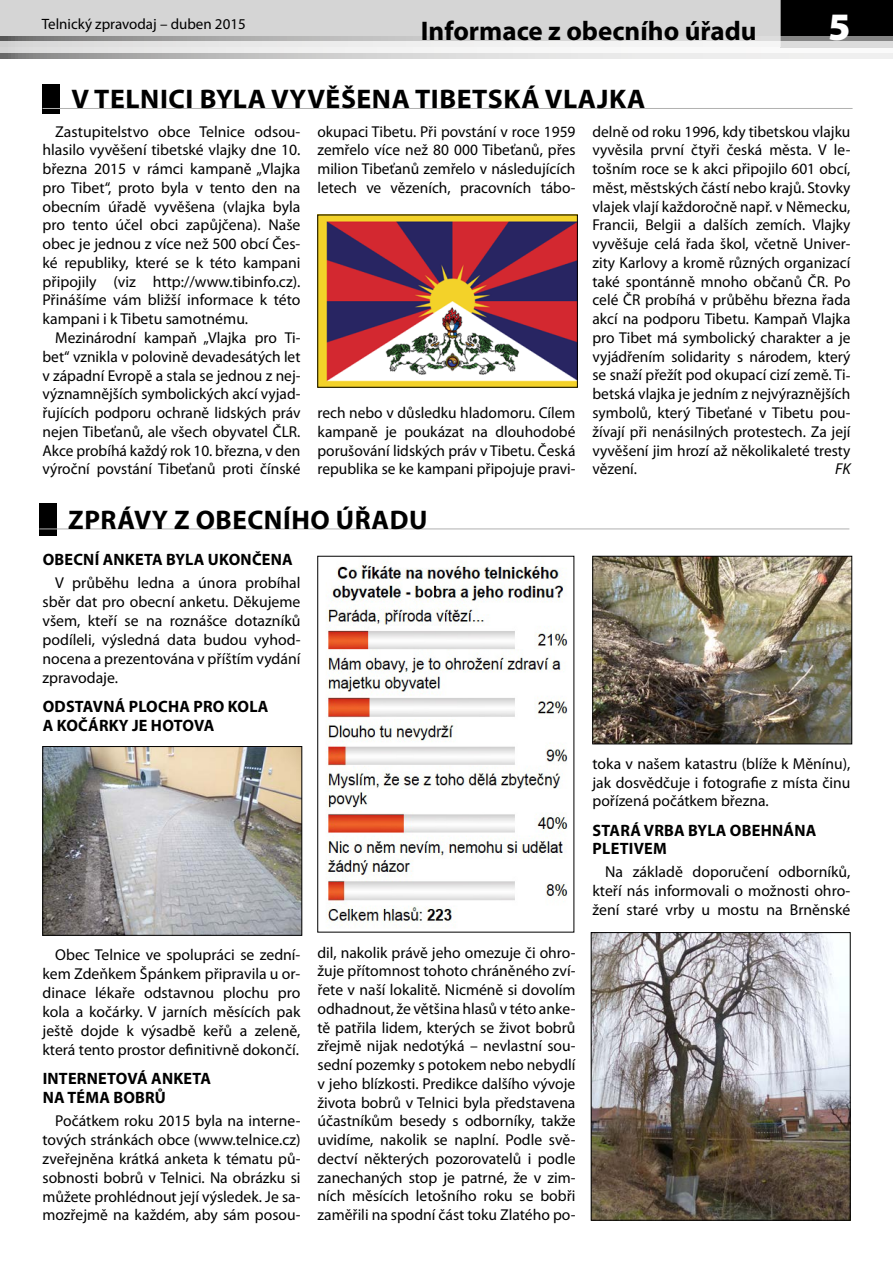
<style>
.page{position:relative;width:893px;height:1263px;background:#fff}
.page>*{position:absolute;margin:0;border:0;box-sizing:border-box;transform-origin:0 0}
.t1{font:900 39px "Myriad Pro";color:#fff}
.t2{font:700 27px "Myriad Pro";letter-spacing:.02em;color:#000}
.t3{font:700 27px "Myriad Pro";color:#000}
.t4{font:700 16.5px/18.9px "Myriad Pro";letter-spacing:.015em;color:#000}
.t5{font:15.75px/18.8px "Myriad Pro";color:#000;text-align:justify}
.t6{font:italic 15.75px "Myriad Pro";color:#000}
.t7{font:15px "Myriad Pro";color:#000}
</style>
<div class="page">
<div style="left:781px;top:0;width:112px;height:47px;background:#000"></div>
<div style="left:0;top:0;width:781px;height:47px;background:#d5d5d5"></div>
<svg style="left:0;top:37px;width:893px;height:21px"></svg>
<svg style="left:0;top:42px;width:893px;height:11px;fill:#f0f0f0"></svg>
<div style="left:43px;top:85px;width:17px;height:29px;background:#000"></div>
<hr style="left:43px;top:108px;width:810px;height:1px;background:#b1b1b0">
<div style="left:39px;top:504px;width:17px;height:32px;background:#000"></div>
<hr style="left:39px;top:529px;width:810px;height:1px;background:#b1b1b0">
<img style="left:319px;top:217px;width:257px;height:168px">
<div style="left:317px;top:215px;width:261px;height:172px;border:1px solid #000"></div>
<img style="left:326px;top:562px;width:242px;height:365px">
<div style="left:317px;top:556px;width:257px;height:376px;border:1px solid #000"></div>
<img style="left:594px;top:558px;width:256px;height:184px">
<div style="left:592px;top:556px;width:260px;height:188px;border:1px solid #000"></div>
<img style="left:593px;top:934px;width:255px;height:284px">
<div style="left:591px;top:932px;width:259px;height:288px;border:1px solid #000"></div>
<img style="left:45px;top:748px;width:255px;height:185px">
<div style="left:43px;top:746px;width:259px;height:189px;border:1px solid #000"></div>
<p class="t7" style="left:42px;top:14px;width:205px">Telnický zpravodaj – duben 2015</p>
<h2 class="t3" style="left:421px;top:14px;width:337px">Informace z obecního úřadu</h2>
<h1 class="t1" style="left:828px;top:0;width:24px">5</h1>
<h2 class="t2" style="left:71px;top:81px;width:575px">V TELNICI BYLA VYVĚŠENA TIBETSKÁ VLAJKA</h2>
<p class="t5" style="left:43px;top:122px;width:259px;text-indent:13px">Zastupitelstvo obce Telnice odsou&shy;hlasilo vyvěšení tibetské vlajky dne 10. března 2015 v rámci kampaně „Vlajka pro Tibet“, proto byla v tento den na obecním úřadě vyvěšena (vlajka byla pro tento účel obci zapůjčena). Naše obec je jednou z více než 500 obcí Čes&shy;ké republiky, které se k této kampani připojily (viz http://www.tibinfo.cz).<br>Přinášíme vám bližší informace k této kampani i k Tibetu samotnému.</p>
<p class="t5" style="left:43px;top:328px;width:259px;text-indent:13px">Mezinárodní kampaň „Vlajka pro Ti&shy;bet“ vznikla v polovině devadesátých let v západní Evropě a stala se jednou z nej&shy;významnějších symbolických akcí vyjad&shy;řujících podporu ochraně lidských práv nejen Tibeťanů, ale všech obyvatel ČLR.<br>Akce probíhá každý rok 10. března, v den výroční povstání Tibeťanů proti čínské</p>
<p class="t5" style="left:317px;top:122px;width:259px">okupaci Tibetu. Při povstání v roce 1959 zemřelo více než 80 000 Tibeťanů, přes milion Tibeťanů zemřelo v následujících letech ve vězeních, pracovních tábo-</p>
<p class="t5" style="left:592px;top:122px;width:259px">delně od roku 1996, kdy tibetskou vlajku vyvěsila první čtyři česká města. V le&shy;tošním roce se k akci připojilo 601 obcí, měst, městských částí nebo krajů. Stovky vlajek vlají každoročně např. v Německu, Francii, Belgii a dalších zemích. Vlajky vyvěšuje celá řada škol, včetně Univer&shy;zity Karlovy a kromě různých organizací také spontánně mnoho občanů ČR. Po celé ČR probíhá v průběhu března řada akcí na podporu Tibetu. Kampaň Vlajka pro Tibet má symbolický charakter a je vyjádřením solidarity s národem, který se snaží přežít pod okupací cizí země. Ti&shy;betská vlajka je jedním z nejvýraznějších symbolů, který Tibeťané v Tibetu pou&shy;žívají při nenásilných protestech. Za její vyvěšení jim hrozí až několikaleté tresty vězení.</p>
<p class="t5" style="left:317px;top:403px;width:259px">rech nebo v důsledku hladomoru. Cílem kampaně je poukázat na dlouhodobé porušování lidských práv v Tibetu. Česká republika se ke kampani připojuje pravi-</p>
<p class="t6" style="left:835px;top:459px;width:17px">FK</p>
<h2 class="t2" style="left:68px;top:502px;width:361px">ZPRÁVY Z OBECNÍHO ÚŘADU</h2>
<p class="t4" style="left:43px;top:550px;width:252px">OBECNÍ ANKETA BYLA UKONČENA</p>
<p class="t5" style="left:43px;top:573px;width:259px;text-indent:13px">V průběhu ledna a února probíhal sběr dat pro obecní anketu. Děkujeme všem, kteří se na roznášce dotazníků podíleli, výsledná data budou vyhod&shy;nocena a prezentována v příštím vydání zpravodaje.</p>
<p class="t4" style="left:43px;top:696px;width:227px">ODSTAVNÁ PLOCHA PRO KOLA<br>A KOČÁRKY JE HOTOVA</p>
<p class="t5" style="left:43px;top:945px;width:259px;text-indent:13px">Obec Telnice ve spolupráci se zední&shy;kem Zdeňkem Špánkem připravila u or&shy;dinace lékaře odstavnou plochu pro kola a kočárky. V jarních měsících pak ještě dojde k výsadbě keřů a zeleně, která tento prostor definitivně dokončí.</p>
<p class="t4" style="left:43px;top:1068px;width:170px">INTERNETOVÁ ANKETA<br>NA TÉMA BOBRŮ</p>
<p class="t5" style="left:43px;top:1111px;width:259px;text-indent:13px">Počátkem roku 2015 byla na interne&shy;tových stránkách obce (www.telnice.cz) zveřejněna krátká anketa k tématu pů&shy;sobnosti bobrů v Telnici. Na obrázku si můžete prohlédnout její výsledek. Je sa&shy;mozřejmě na každém, aby sám posou-</p>
<p class="t5" style="left:317px;top:943px;width:259px">dil, nakolik právě jeho omezuje či ohro&shy;žuje přítomnost tohoto chráněného zví&shy;řete v naší lokalitě. Nicméně si dovolím odhadnout, že většina hlasů v této anke&shy;tě patřila lidem, kterých se život bobrů zřejmě nijak nedotýká – nevlastní sou&shy;sední pozemky s potokem nebo nebydlí v jeho blízkosti. Predikce dalšího vývoje života bobrů v Telnici byla představena účastníkům besedy s odborníky, takže uvidíme, nakolik se naplní. Podle svě&shy;dectví některých pozorovatelů i podle zanechaných stop je patrné, že v zim&shy;ních měsících letošního roku se bobři zaměřili na spodní část toku Zlatého po-</p>
<p class="t5" style="left:592px;top:754px;width:259px">toka v našem katastru (blíže k Měnínu), jak dosvědčuje i fotografie z místa činu pořízená počátkem března.</p>
<p class="t4" style="left:593px;top:820px;width:225px">STARÁ VRBA BYLA OBEHNÁNA<br>PLETIVEM</p>
<p class="t5" style="left:592px;top:862px;width:259px;text-indent:13px">Na základě doporučení odborníků, kteří nás informovali o možnosti ohro&shy;žení staré vrby u mostu na Brněnské</p>
</div>
